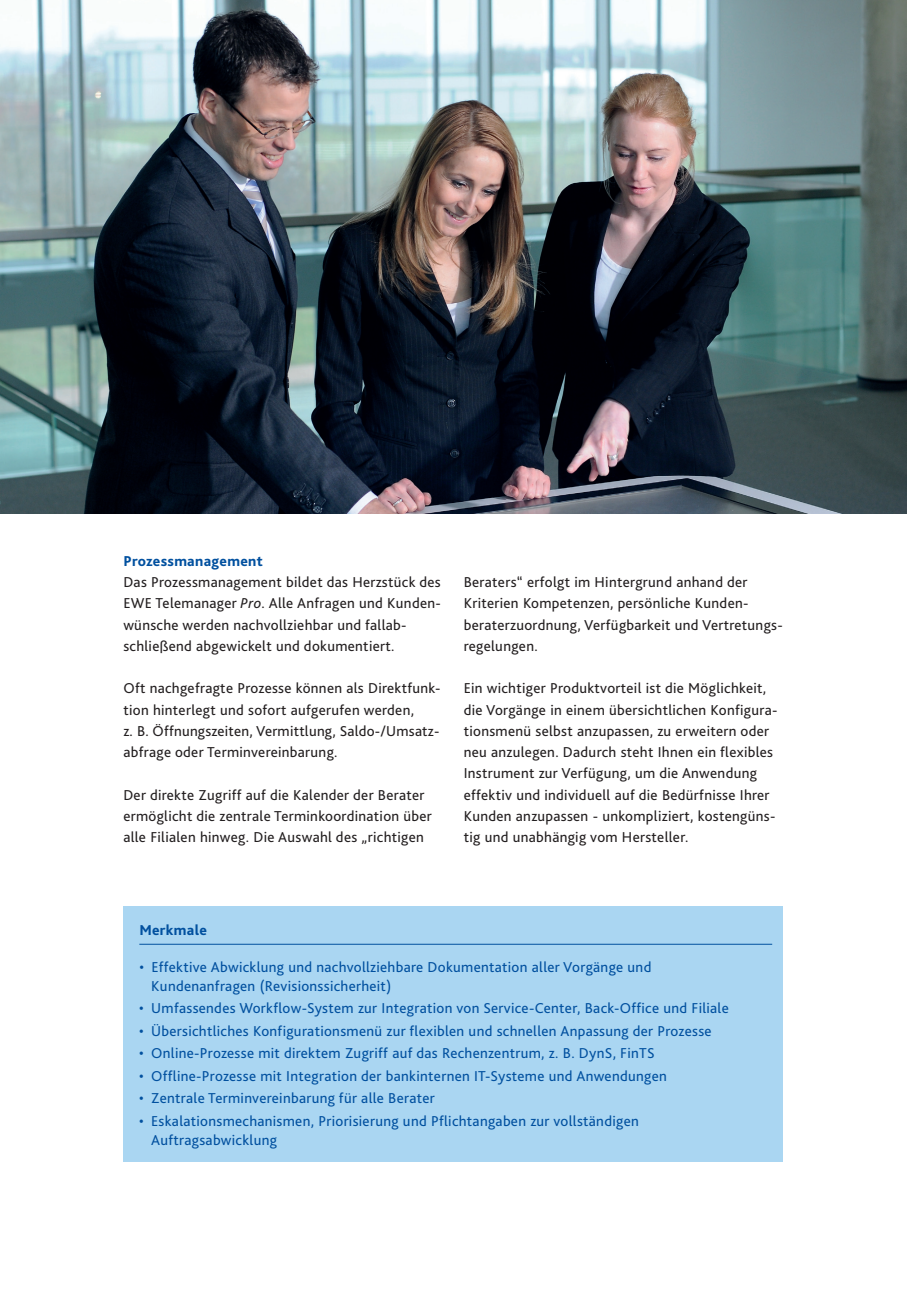
<style>
.page{position:relative;width:919px;height:1289px;background:#fff}
.page>*{position:absolute;margin:0;border:0;box-sizing:border-box;transform-origin:0 0}
.t1{font:15px/21.3px "Bliss 2";letter-spacing:.02em;color:#231f20}
.t2{font:15px/18.8px "Bliss 2";letter-spacing:.02em;color:#01509f}
.t3{font:800 15px "Bliss 2";letter-spacing:.02em;color:#01509f}
.s1{font-style:italic}
</style>
<div class="page">
<div style="left:123px;top:906px;width:659px;height:255px;background:#aad6f2"></div>
<hr style="left:139px;top:943px;width:633px;height:1px;background:#01509f">
<img style="left:0;top:0;width:906px;height:513px">
<p class="t3" style="left:123px;top:551px;width:141px">Prozessmanagement</p>
<p class="t1" style="left:123px;top:571px;width:319px">Das Prozessmanagement bildet das Herzstück des EWE Telemanager <span class="s1">Pro</span>. Alle Anfragen und Kunden&shy;wünsche werden nachvollziehbar und fallab&shy;schließend abgewickelt und dokumentiert.</p>
<p class="t1" style="left:123px;top:677px;width:319px">Oft nachgefragte Prozesse können als Direktfunk&shy;tion hinterlegt und sofort aufgerufen werden,<br>z. B. Öffnungszeiten, Vermittlung, Saldo-/Umsatz&shy;abfrage oder Terminvereinbarung.</p>
<p class="t1" style="left:123px;top:783px;width:310px">Der direkte Zugriff auf die Kalender der Berater ermöglicht die zentrale Terminkoordination über alle Filialen hinweg. Die Auswahl des „richtigen</p>
<p class="t1" style="left:463px;top:571px;width:320px">Beraters“ erfolgt im Hintergrund anhand der Kriterien Kompetenzen, persönliche Kunden&shy;beraterzuordnung, Verfügbarkeit und Vertretungs&shy;regelungen.</p>
<p class="t1" style="left:463px;top:677px;width:315px">Ein wichtiger Produktvorteil ist die Möglichkeit, die Vorgänge in einem übersichtlichen Konfigura&shy;tionsmenü selbst anzupassen, zu erweitern oder neu anzulegen. Dadurch steht Ihnen ein flexibles Instrument zur Verfügung, um die Anwendung effektiv und individuell auf die Bedürfnisse Ihrer Kunden anzupassen - unkompliziert, kostengüns&shy;tig und unabhängig vom Hersteller.</p>
<p class="t3" style="left:139px;top:920px;width:69px">Merkmale</p>
<p class="t2" style="left:151px;top:957px;width:501px;text-indent:-12px">• Effektive Abwicklung und nachvollziehbare Dokumentation aller Vorgänge und<br>Kundenanfragen (Revisionssicherheit)</p>
<p class="t2" style="left:139px;top:998px;width:591px">• Umfassendes Workflow-System zur Integration von Service-Center, Back-Office und Filiale</p>
<p class="t2" style="left:139px;top:1021px;width:574px">• Übersichtliches Konfigurationsmenü zur flexiblen und schnellen Anpassung der Prozesse</p>
<p class="t2" style="left:139px;top:1043px;width:517px">• Online-Prozesse mit direktem Zugriff auf das Rechenzentrum, z. B. DynS, FinTS</p>
<p class="t2" style="left:139px;top:1066px;width:529px">• Offline-Prozesse mit Integration der bankinternen IT-Systeme und Anwendungen</p>
<p class="t2" style="left:139px;top:1088px;width:297px">• Zentrale Terminvereinbarung für alle Berater</p>
<p class="t2" style="left:151px;top:1111px;width:489px;text-indent:-12px">• Eskalationsmechanismen, Priorisierung und Pflichtangaben zur vollständigen<br>Auftragsabwicklung</p>
</div>
